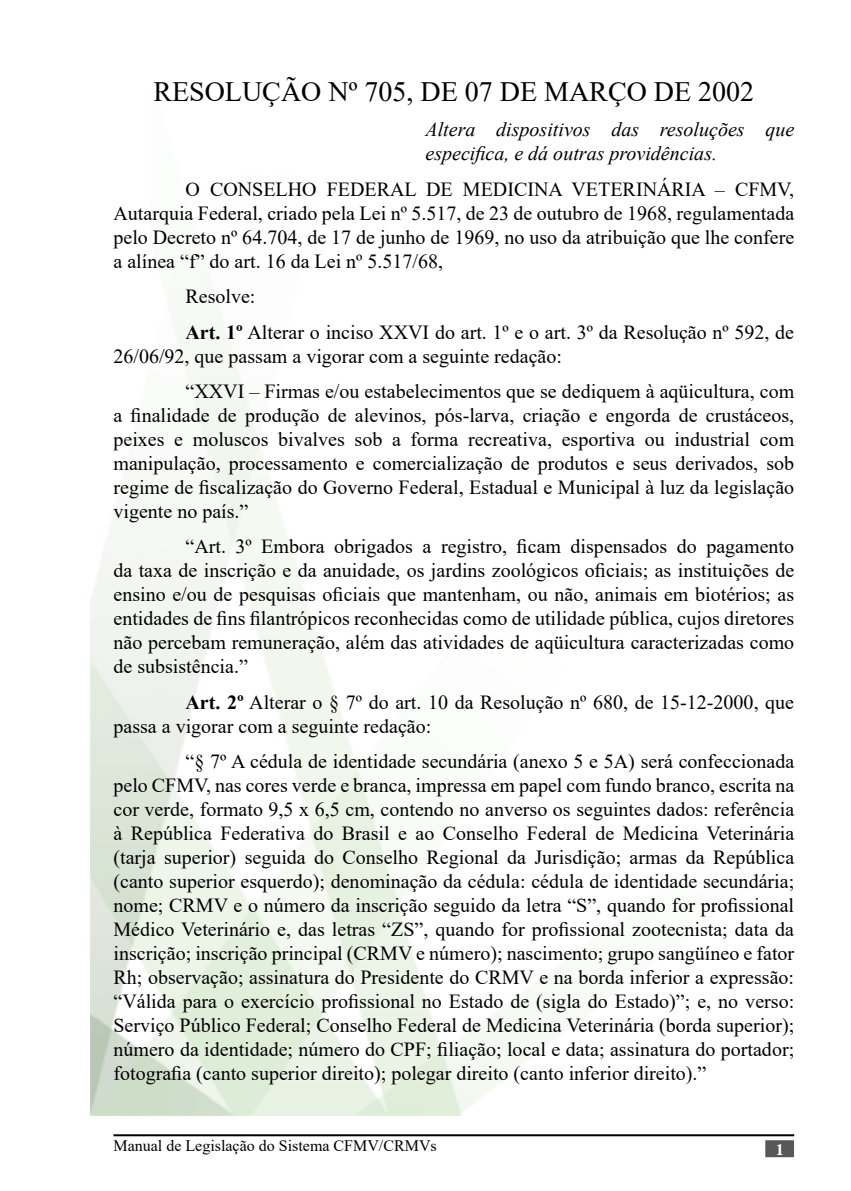
<style>
.page{position:relative;width:851px;height:1191px;background:#fff}
.page>*{position:absolute;margin:0;border:0;box-sizing:border-box;transform-origin:0 0}
.t1{font:28px "Times New Roman";color:#000}
.t2{font:20px/24px "Times New Roman";color:#000;text-align:justify}
.t3{font:italic 20px/24px "Times New Roman";color:#000}
.t4{font:16px "Times New Roman";color:#000}
.t5{font:700 16px "Times";color:#fff}
.s1{font-weight:700}
</style>
<div class="page">
<hr style="left:113px;top:1134px;width:681px;height:2px;background:#000">
<div style="left:765px;top:1140px;width:28px;height:17px;background:#58585a;border:2px solid #58585a"></div>
<h1 class="t1" style="left:153px;top:72px;width:602px">RESOLUÇÃO Nº 705, DE 07 DE MARÇO DE 2002</h1>
<p class="t3" style="left:425px;top:117px;width:370px">Altera dispositivos das resoluções que especifica, e dá outras providências.</p>
<p class="t2" style="left:113px;top:176px;width:682px;text-indent:72px">O CONSELHO FEDERAL DE MEDICINA VETERINÁRIA – CFMV, Autarquia Federal, criado pela Lei nº 5.517, de 23 de outubro de 1968, regulamentada pelo Decreto nº 64.704, de 17 de junho de 1969, no uso da atribuição que lhe confere a alínea “f” do art. 16 da Lei nº 5.517/68,</p>
<p class="t2" style="left:185px;top:278px;width:610px;line-height:35.4px">Resolve:<br><span class="s1">Art. 1º</span> Alterar o inciso XXVI do art. 1º e o art. 3º da Resolução nº 592, de</p>
<p class="t2" style="left:185px;top:337px;width:610px;line-height:35.4px;text-indent:-72px">26/06/92, que passam a vigorar com a seguinte redação:<br>“XXVI – Firmas e/ou estabelecimentos que se dediquem à aqüicultura, com</p>
<p class="t2" style="left:113px;top:402px;width:682px">a finalidade de produção de alevinos, pós-larva, criação e engorda de crustáceos, peixes e moluscos bivalves sob a forma recreativa, esportiva ou industrial com manipulação, processamento e comercialização de produtos e seus derivados, sob regime de fiscalização do Governo Federal, Estadual e Municipal à luz da legislação vigente no país.”</p>
<p class="t2" style="left:113px;top:534px;width:682px;text-indent:72px">“Art. 3º Embora obrigados a registro, ficam dispensados do pagamento da taxa de inscrição e da anuidade, os jardins zoológicos oficiais; as instituições de ensino e/ou de pesquisas oficiais que mantenham, ou não, animais em biotérios; as entidades de fins filantrópicos reconhecidas como de utilidade pública, cujos diretores não percebam remuneração, além das atividades de aqüicultura caracterizadas como de subsistência.”</p>
<p class="t2" style="left:113px;top:689px;width:682px;text-indent:72px"><span class="s1">Art. 2º</span> Alterar o § 7º do art. 10 da Resolução nº 680, de 15-12-2000, que passa a vigorar com a seguinte redação:</p>
<p class="t2" style="left:113px;top:748px;width:682px;text-indent:72px">“§ 7º A cédula de identidade secundária (anexo 5 e 5A) será confeccionada pelo CFMV, nas cores verde e branca, impressa em papel com fundo branco, escrita na cor verde, formato 9,5 x 6,5 cm, contendo no anverso os seguintes dados: referência à República Federativa do Brasil e ao Conselho Federal de Medicina Veterinária (tarja superior) seguida do Conselho Regional da Jurisdição; armas da República (canto superior esquerdo); denominação da cédula: cédula de identidade secundária; nome; CRMV e o número da inscrição seguido da letra “S”, quando for profissional Médico Veterinário e, das letras “ZS”, quando for profissional zootecnista; data da inscrição; inscrição principal (CRMV e número); nascimento; grupo sangüíneo e fator Rh; observação; assinatura do Presidente do CRMV e na borda inferior a expressão: “Válida para o exercício profissional no Estado de (sigla do Estado)”; e, no verso:<br>Serviço Público Federal; Conselho Federal de Medicina Veterinária (borda superior); número da identidade; número do CPF; filiação; local e data; assinatura do portador; fotografia (canto superior direito); polegar direito (canto inferior direito).”</p>
<p class="t4" style="left:113px;top:1134px;width:325px">Manual de Legislação do Sistema CFMV/CRMVs</p>
<p class="t5" style="left:775px;top:1140px;width:9px">1</p>
</div>
